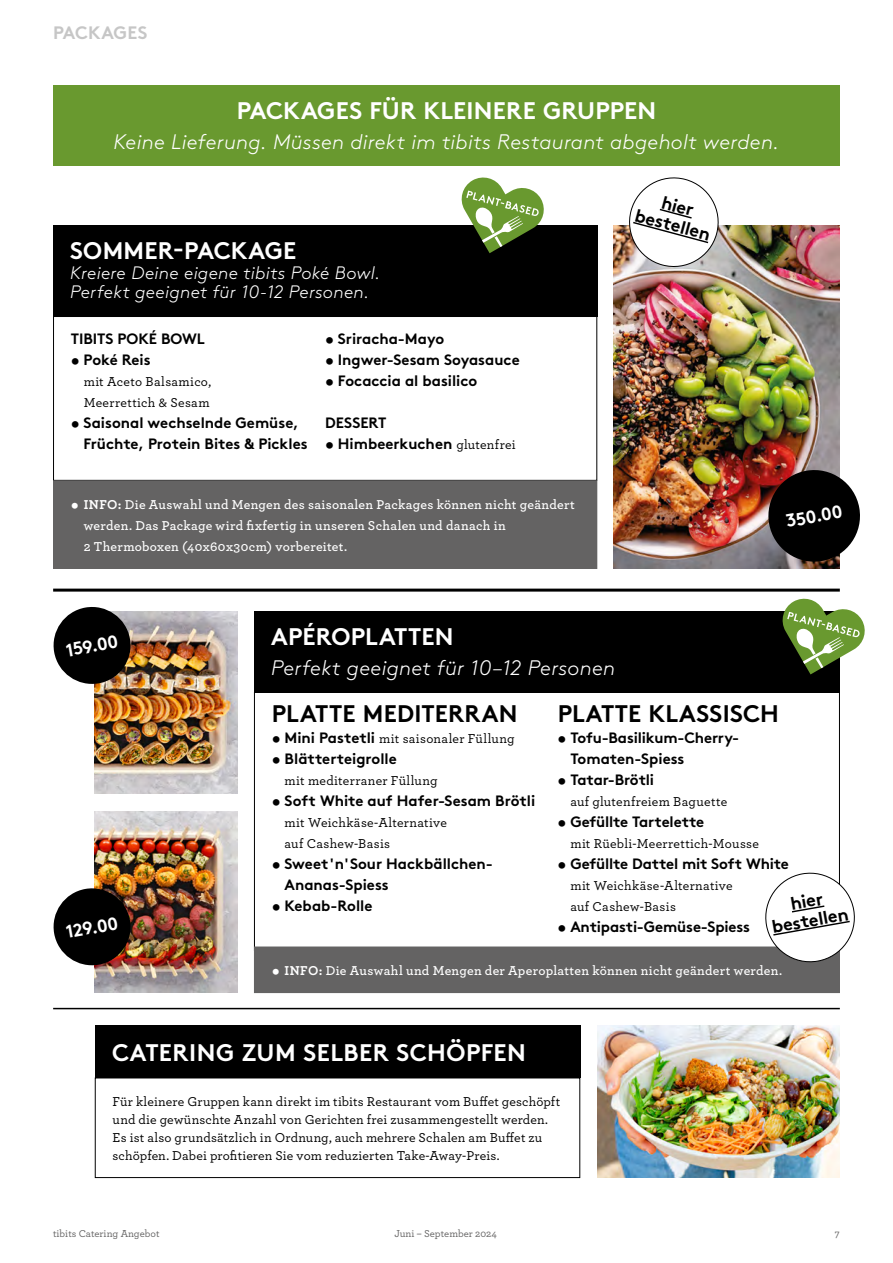
<style>
.page{position:relative;width:893px;height:1263px;background:#fff}
.page>*{position:absolute;margin:0;border:0;box-sizing:border-box;transform-origin:0 0}
.t1{font:700 24px "Brown Std";letter-spacing:.01em;color:#fff}
.t2{font:700 24px "Brown Std";letter-spacing:.01em;color:#000}
.t3{font:italic 300 21px "Brown Std";letter-spacing:.01em;color:#fff}
.t4{font:italic 300 18px/19.5px "Brown Std";letter-spacing:.015em;color:#fff}
.t5{font:700 18px/19.5px "Brown Std";color:#000;text-align:center}
.t6{font:700 18px "Brown Std";color:#fff}
.t7{font:700 18px "Brown Std";letter-spacing:.01em;color:#c6c6c6}
.t8{font:700 15px/21px "Brown Std";letter-spacing:-.005em;color:#000}
.t9{font:500 13.5px/18px "Archer";letter-spacing:.015em;color:#000}
.t10{font:600 13.5px/21px "Archer";letter-spacing:.02em;color:#fff}
.t11{font:500 10.5px "Archer";color:#646363}
.s1{font-family:"Archer";font-weight:500;font-size:13.5px}
.s2{font-family:"Brown Std";font-weight:700}
.s3{font-weight:700}
.s4{font-family:"Brown Std";font-weight:700;font-size:15px}
</style>
<div class="page">
<img style="left:597px;top:1025px;width:243px;height:153px">
<img style="left:95px;top:611px;width:142px;height:182px">
<img style="left:95px;top:811px;width:142px;height:182px">
<img style="left:613px;top:226px;width:226px;height:343px">
<div style="left:95px;top:1077px;width:485px;height:101px;border:1px solid #000"></div>
<div style="left:95px;top:1025px;width:485px;height:52px;background:#000"></div>
<hr style="left:53px;top:1008px;width:787px;height:1px;background:#000">
<hr style="left:53px;top:589px;width:787px;height:3px;background:#000">
<div style="left:53px;top:85px;width:787px;height:81px;background:#69992f"></div>
<img style="left:53px;top:607px;width:81px;height:80px">
<img style="left:53px;top:885px;width:81px;height:83px">
<svg style="left:53px;top:316px;width:545px;height:165px"></svg>
<div style="left:53px;top:226px;width:544px;height:91px;background:#000"></div>
<div style="left:54px;top:481px;width:543px;height:87px;background:#646363"></div>
<div style="left:53px;top:480px;width:544px;height:89px;border:1px solid #646363"></div>
<svg style="left:254px;top:692px;width:586px;height:255px"></svg>
<div style="left:254px;top:611px;width:586px;height:81px;background:#000"></div>
<div style="left:254px;top:947px;width:585px;height:45px;background:#646363"></div>
<div style="left:254px;top:947px;width:586px;height:46px;border:1px solid #646363"></div>
<svg style="left:765px;top:466px;width:95px;height:99px;background:#352b2b"></svg>
<svg style="left:459px;top:177px;width:88px;height:76px"></svg>
<svg style="left:782px;top:598px;width:83px;height:76px"></svg>
<svg style="left:624px;top:177px;width:100px;height:94px"></svg>
<svg style="left:762px;top:870px;width:93px;height:95px"></svg>
<h3 class="t7" style="left:53px;top:22px;width:96px">PACKAGES</h3>
<h1 class="t1" style="left:237px;top:96px;width:421px">PACKAGES FÜR KLEINERE GRUPPEN</h1>
<h2 class="t3" style="left:114px;top:130px;width:667px">Keine Lieferung. Müssen direkt im tibits Restaurant abgeholt werden.</h2>
<h1 class="t1" style="left:70px;top:236px;width:228px">SOMMER-PACKAGE</h1>
<h3 class="t4" style="left:70px;top:263px;width:312px">Kreiere Deine eigene tibits Poké Bowl.<br>Perfekt geeignet für 10-12 Personen.</h3>
<p class="t8" style="left:71px;top:329px;width:135px">TIBITS POKÉ BOWL</p>
<p class="t8" style="left:71px;top:350px;width:81px">• Poké Reis</p>
<p class="t9" style="left:84px;top:371px;width:129px;line-height:21px">mit Aceto Balsamico,<br>Meerrettich &amp; Sesam</p>
<p class="t8" style="left:84px;top:413px;width:226px;text-indent:-13px">• Saisonal wechselnde Gemüse,<br>Früchte, Protein Bites &amp; Pickles</p>
<p class="t8" style="left:325px;top:329px;width:121px">• Sriracha-Mayo</p>
<p class="t8" style="left:325px;top:350px;width:196px">• Ingwer-Sesam Soyasauce</p>
<p class="t8" style="left:325px;top:371px;width:154px">• Focaccia al basilico</p>
<p class="t8" style="left:325px;top:413px;width:63px">DESSERT</p>
<p class="t8" style="left:325px;top:434px;width:192px">• Himbeerkuchen <span class="s1">glutenfrei</span></p>
<p class="t10" style="left:84px;top:493px;width:493px;text-indent:-13px"><span class="s2">•</span> <span class="s3">INFO:</span> Die Auswahl und Mengen des saisonalen Packages können nicht geändert werden. Das Package wird fixfertig in unseren Schalen und danach in<br>2 Thermoboxen (40x60x30cm) vorbereitet.</p>
<h3 class="t5" style="left:643px;top:186px;width:79px;rotate:15deg">hier bestellen</h3>
<h3 class="t6" style="left:64px;top:640px;width:54px;rotate:-10deg">159.00</h3>
<h1 class="t1" style="left:271px;top:622px;width:184px">APÉROPLATTEN</h1>
<h2 class="t3" style="left:271px;top:656px;width:346px">Perfekt geeignet für 10–12 Personen</h2>
<h3 class="t6" style="left:784px;top:510px;width:59px;rotate:-10deg">350.00</h3>
<h3 class="t6" style="left:64px;top:921px;width:54px;rotate:-10deg">129.00</h3>
<h1 class="t2" style="left:272px;top:699px;width:247px">PLATTE MEDITERRAN</h1>
<p class="t9" style="left:272px;top:729px;width:244px"><span class="s4">• Mini Pastetli</span> mit saisonaler Füllung</p>
<p class="t8" style="left:272px;top:749px;width:127px">• Blätterteigrolle</p>
<p class="t9" style="left:285px;top:771px;width:155px">mit mediterraner Füllung</p>
<p class="t8" style="left:272px;top:791px;width:265px">• Soft White auf Hafer-Sesam Brötli</p>
<p class="t9" style="left:285px;top:812px;width:164px;line-height:21px">mit Weichkäse-Alternative auf Cashew-Basis</p>
<p class="t8" style="left:285px;top:854px;width:210px;text-indent:-13px">• Sweet'n'Sour Hackbällchen-<br>Ananas-Spiess</p>
<p class="t8" style="left:272px;top:896px;width:102px">• Kebab-Rolle</p>
<h1 class="t2" style="left:558px;top:699px;width:223px">PLATTE KLASSISCH</h1>
<p class="t8" style="left:570px;top:728px;width:170px;text-indent:-13px">• Tofu-Basilikum-Cherry-<br>Tomaten-Spiess</p>
<p class="t8" style="left:558px;top:770px;width:98px">• Tatar-Brötli</p>
<p class="t9" style="left:570px;top:792px;width:159px">auf glutenfreiem Baguette</p>
<p class="t8" style="left:558px;top:812px;width:148px">• Gefüllte Tartelette</p>
<p class="t9" style="left:570px;top:834px;width:190px">mit Rüebli-Meerrettich-Mousse</p>
<p class="t8" style="left:558px;top:854px;width:233px">• Gefüllte Dattel mit Soft White</p>
<p class="t9" style="left:570px;top:875px;width:164px;line-height:21px">mit Weichkäse-Alternative auf Cashew-Basis</p>
<p class="t8" style="left:558px;top:917px;width:194px">• Antipasti-Gemüse-Spiess</p>
<h3 class="t5" style="left:767px;top:898px;width:79px;rotate:-10deg">hier bestellen</h3>
<p class="t10" style="left:272px;top:959px;width:512px"><span class="s2">•</span> <span class="s3">INFO:</span> Die Auswahl und Mengen der Aperoplatten können nicht geändert werden.</p>
<h1 class="t1" style="left:112px;top:1037px;width:415px">CATERING ZUM SELBER SCHÖPFEN</h1>
<p class="t9" style="left:113px;top:1092px;width:449px">Für kleinere Gruppen kann direkt im tibits Restaurant vom Buffet geschöpft und die gewünschte Anzahl von Gerichten frei zusammengestellt werden.<br>Es ist also grundsätzlich in Ordnung, auch mehrere Schalen am Buffet zu schöpfen. Dabei profitieren Sie vom reduzierten Take-Away-Preis.</p>
<p class="t11" style="left:53px;top:1226px;width:108px">tibits Catering Angebot</p>
<p class="t11" style="left:394px;top:1226px;width:104px">Juni – September 2024</p>
<p class="t11" style="left:835px;top:1226px;width:6px">7</p>
</div>
